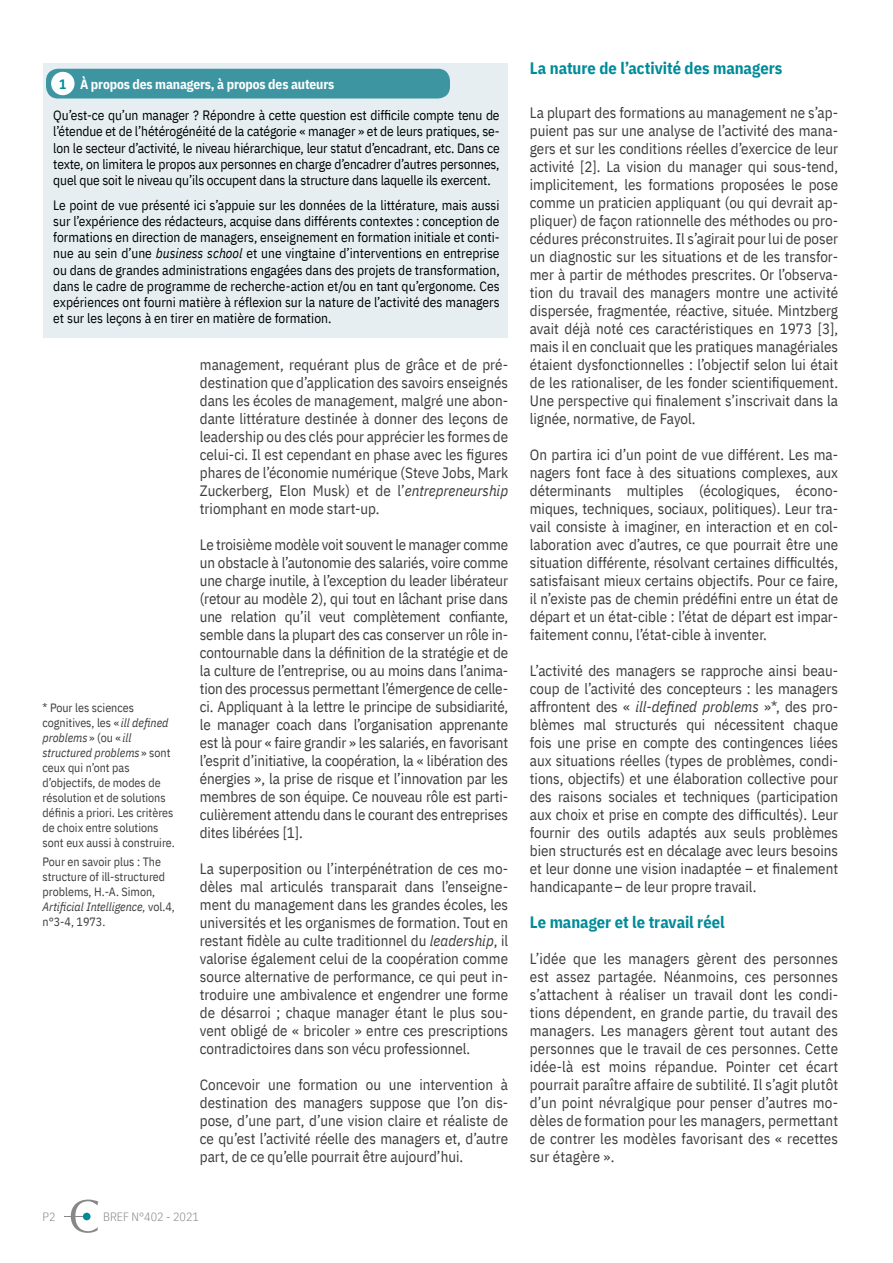
<style>
.page{position:relative;width:893px;height:1263px;background:#fff}
.page>*{position:absolute;margin:0;border:0;box-sizing:border-box;transform-origin:0 0}
.t1{font:700 16.5px "IBM Plex Sans Cond";letter-spacing:-.005em;color:#008b99}
.t2{font:15px/18px "IBM Plex Sans Cond";color:#3c3c3b;text-align:justify}
.t3{font:13.5px/16.2px "IBM Plex Sans Cond";letter-spacing:-.01em;color:#000;text-align:justify}
.t4{font:700 13.5px "IBM Plex Sans Cond";letter-spacing:-.01em;color:#fff}
.t5{font:12px/15px "IBM Plex Sans Cond";color:#3c3c3b}
.t6{font:300 12px "IBM Plex Sans Cond";color:#878787}
.s1{color:#028b98}
.s2{font-style:italic}
</style>
<div class="page">
<svg style="left:64px;top:1199px;width:34px;height:34px"></svg>
<div style="left:83px;top:1213px;width:8px;height:7px;background:#008b99;border-radius:50%"></div>
<div style="left:44px;top:63px;width:464px;height:274px;background:#e6eef1"></div>
<div style="left:46px;top:69px;width:404px;height:30px;background:#3d95a2;border-radius:12px"></div>
<div style="left:51px;top:72px;width:24px;height:23px;background:#fff;border-radius:50%"></div>
<p class="t4" style="left:59px;top:73px;width:277px"><span class="s1">1</span> À propos des managers, à propos des auteurs</p>
<p class="t3" style="left:53px;top:106px;width:448px">Qu’est-ce qu’un manager ? Répondre à cette question est difficile compte tenu de l’étendue et de l’hétérogénéité de la catégorie « manager » et de leurs pratiques, se&shy;lon le secteur d’activité, le niveau hiérarchique, leur statut d’encadrant, etc. Dans ce texte, on limitera le propos aux personnes en charge d’encadrer d’autres personnes, quel que soit le niveau qu’ils occupent dans la structure dans laquelle ils exercent.</p>
<p class="t3" style="left:53px;top:196px;width:448px">Le point de vue présenté ici s’appuie sur les données de la littérature, mais aussi sur l’expérience des rédacteurs, acquise dans différents contextes : conception de formations en direction de managers, enseignement en formation initiale et conti&shy;nue au sein d’une <span class="s2">business school</span> et une vingtaine d’interventions en entreprise ou dans de grandes administrations engagées dans des projets de transformation, dans le cadre de programme de recherche-action et/ou en tant qu’ergonome. Ces expériences ont fourni matière à réflexion sur la nature de l’activité des managers et sur les leçons à en tirer en matière de formation.</p>
<p class="t5" style="left:43px;top:699px;width:134px">* Pour les sciences cognitives, les « <span class="s2">ill defined problems</span> » (ou « <span class="s2">ill structured problems</span> » sont ceux qui n’ont pas d’objectifs, de modes de résolution et de solutions définis a priori. Les critères de choix entre solutions sont eux aussi à construire.</p>
<p class="t5" style="left:43px;top:853px;width:134px">Pour en savoir plus : The structure of ill-structured problems, H.-A. Simon,<br><span class="s2">Artificial Intelligence,</span> vol.4, n°3-4, 1973.</p>
<p class="t2" style="left:200px;top:354px;width:310px">management, requérant plus de grâce et de pré&shy;destination que d’application des savoirs enseignés dans les écoles de management, malgré une abon&shy;dante littérature destinée à donner des leçons de leadership ou des clés pour apprécier les formes de celui-ci. Il est cependant en phase avec les figures phares de l’économie numérique (Steve Jobs, Mark Zuckerberg, Elon Musk) et de l’<span class="s2">entrepreneurship </span>triomphant en mode start-up.</p>
<p class="t2" style="left:200px;top:534px;width:310px">Le troisième modèle voit souvent le manager comme un obstacle à l’autonomie des salariés, voire comme une charge inutile, à l’exception du leader libérateur (retour au modèle 2), qui tout en lâchant prise dans une relation qu’il veut complètement confiante, semble dans la plupart des cas conserver un rôle in&shy;contournable dans la définition de la stratégie et de la culture de l’entreprise, ou au moins dans l’anima&shy;tion des processus permettant l’émergence de celle&shy;ci. Appliquant à la lettre le principe de subsidiarité, le manager coach dans l’organisation apprenante est là pour « faire grandir » les salariés, en favorisant l’esprit d’initiative, la coopération, la « libération des énergies », la prise de risque et l’innovation par les membres de son équipe. Ce nouveau rôle est parti&shy;culièrement attendu dans le courant des entreprises dites libérées [1].</p>
<p class="t2" style="left:200px;top:858px;width:310px">La superposition ou l’interpénétration de ces mo&shy;dèles mal articulés transparait dans l’enseigne&shy;ment du management dans les grandes écoles, les universités et les organismes de formation. Tout en restant fidèle au culte traditionnel du <span class="s2">leadership</span>, il valorise également celui de la coopération comme source alternative de performance, ce qui peut in&shy;troduire une ambivalence et engendrer une forme de désarroi ; chaque manager étant le plus sou&shy;vent obligé de « bricoler » entre ces prescriptions contradictoires dans son vécu professionnel.</p>
<p class="t2" style="left:200px;top:1074px;width:310px">Concevoir une formation ou une intervention à destination des managers suppose que l’on dis&shy;pose, d’une part, d’une vision claire et réaliste de ce qu’est l’activité réelle des managers et, d’autre part, de ce qu’elle pourrait être aujourd’hui.</p>
<p class="t6" style="left:43px;top:1207px;width:14px">P2</p>
<p class="t6" style="left:103px;top:1207px;width:97px">BREF N°402 - 2021</p>
<p class="t1" style="left:530px;top:55px;width:254px">La nature de l’activité des managers</p>
<p class="t2" style="left:530px;top:102px;width:310px">La plupart des formations au management ne s’ap&shy;puient pas sur une analyse de l’activité des mana&shy;gers et sur les conditions réelles d’exercice de leur activité [2]. La vision du manager qui sous-tend, implicitement, les formations proposées le pose comme un praticien appliquant (ou qui devrait ap&shy;pliquer) de façon rationnelle des méthodes ou pro&shy;cédures préconstruites. Il s’agirait pour lui de poser un diagnostic sur les situations et de les transfor&shy;mer à partir de méthodes prescrites. Or l’observa&shy;tion du travail des managers montre une activité dispersée, fragmentée, réactive, située. Mintzberg avait déjà noté ces caractéristiques en 1973 [3], mais il en concluait que les pratiques managériales étaient dysfonctionnelles : l’objectif selon lui était de les rationaliser, de les fonder scientifiquement.<br>Une perspective qui finalement s’inscrivait dans la lignée, normative, de Fayol.</p>
<p class="t2" style="left:530px;top:444px;width:310px">On partira ici d’un point de vue différent. Les ma&shy;nagers font face à des situations complexes, aux déterminants multiples (écologiques, écono&shy;miques, techniques, sociaux, politiques). Leur tra&shy;vail consiste à imaginer, en interaction et en col&shy;laboration avec d’autres, ce que pourrait être une situation différente, résolvant certaines difficultés, satisfaisant mieux certains objectifs. Pour ce faire, il n’existe pas de chemin prédéfini entre un état de départ et un état-cible : l’état de départ est impar&shy;faitement connu, l’état-cible à inventer.</p>
<p class="t2" style="left:530px;top:660px;width:310px">L’activité des managers se rapproche ainsi beau&shy;coup de l’activité des concepteurs : les managers affrontent des « <span class="s2">ill-defined problems</span> »*, des pro&shy;blèmes mal structurés qui nécessitent chaque fois une prise en compte des contingences liées aux situations réelles (types de problèmes, condi&shy;tions, objectifs) et une élaboration collective pour des raisons sociales et techniques (participation aux choix et prise en compte des difficultés). Leur fournir des outils adaptés aux seuls problèmes bien structurés est en décalage avec leurs besoins et leur donne une vision inadaptée – et finalement handicapante– de leur propre travail.</p>
<p class="t1" style="left:530px;top:909px;width:196px">Le manager et le travail réel</p>
<p class="t2" style="left:530px;top:948px;width:310px">L’idée que les managers gèrent des personnes est assez partagée. Néanmoins, ces personnes s’attachent à réaliser un travail dont les condi&shy;tions dépendent, en grande partie, du travail des managers. Les managers gèrent tout autant des personnes que le travail de ces personnes. Cette idée-là est moins répandue. Pointer cet écart pourrait paraître affaire de subtilité. Il s’agit plutôt d’un point névralgique pour penser d’autres mo&shy;dèles de formation pour les managers, permettant de contrer les modèles favorisant des « recettes sur étagère ».</p>
</div>
